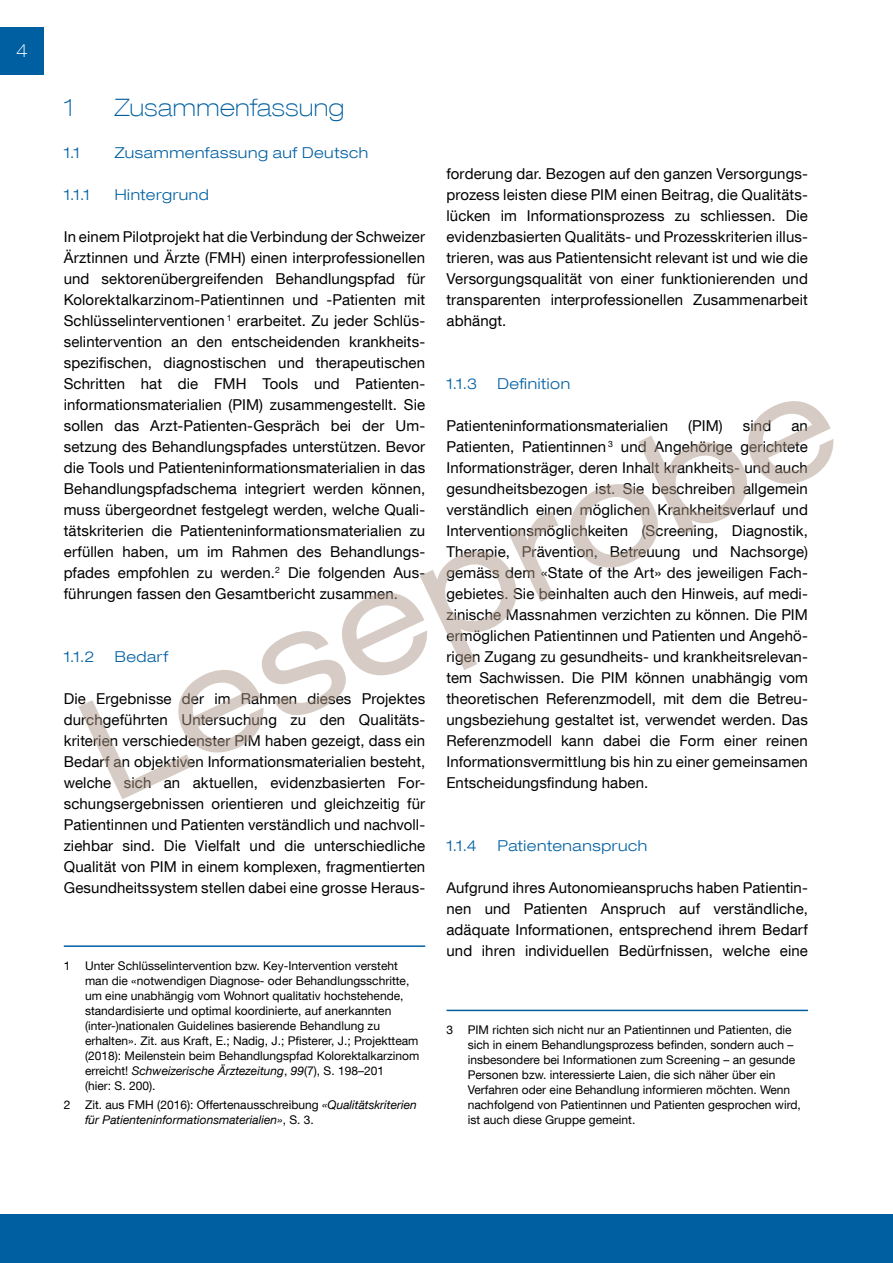
<style>
.page{position:relative;width:893px;height:1263px;background:#fff}
.page>*{position:absolute;margin:0;border:0;box-sizing:border-box;transform-origin:0 0}
.t1{font:100 expanded 24px "Helvetica Neue LT Com";letter-spacing:.02em;color:#005fa1}
.t2{font:100 expanded 18px "Helvetica Neue LT Com";color:#fff}
.t3{font:15px/21px "Helvetica Neue LT Com";letter-spacing:.005em;color:#000;text-align:justify}
.t4{font:300 expanded 15px "Helvetica Neue LT Com";letter-spacing:.035em;color:#005fa1}
.t5{font:12px/15px "Helvetica Neue LT Com";color:#000}
.t6{font:italic 12px/15px "Helvetica Neue LT Com";color:#000}
.s1{font-style:italic}
.s2{font-style:normal}
</style>
<div class="page">
<div style="left:0;top:27px;width:44px;height:47px;background:#005fa1"></div>
<div style="left:0;top:1214px;width:893px;height:49px;background:#005fa1"></div>
<hr style="left:64px;top:945px;width:361px;height:2px;background:#005fa1">
<hr style="left:446px;top:1010px;width:362px;height:1px;background:#005fa1">
<svg style="left:79px;top:401px;width:755px;height:398px"></svg>
<p class="t2" style="left:16px;top:40px;width:13px">4</p>
<h1 class="t1" style="left:64px;top:93px;width:12px">1</h1>
<h1 class="t1" style="left:115px;top:93px;width:231px">Zusammenfassung</h1>
<p class="t4" style="left:64px;top:143px;width:18px">1.1</p>
<p class="t4" style="left:115px;top:143px;width:255px">Zusammenfassung auf Deutsch</p>
<p class="t4" style="left:64px;top:185px;width:28px">1.1.1</p>
<p class="t4" style="left:115px;top:185px;width:96px">Hintergrund</p>
<p class="t3" style="left:64px;top:226px;width:363px">In einem Pilotprojekt hat die Verbindung der Schweizer Ärztinnen und Ärzte (FMH) einen interprofessionellen und sektorenübergreifenden Behandlungspfad für Kolorektalkarzinom-Patientinnen und -Patienten mit Schlüsselinterventionen <sup>1</sup> erarbeitet. Zu jeder Schlüs&shy;selintervention an den entscheidenden krankheits&shy;spezifischen, diagnostischen und therapeutischen Schritten hat die FMH Tools und Patienten&shy;informationsmaterialien (PIM) zusammengestellt. Sie sollen das Arzt-Patienten-Gespräch bei der Um&shy;setzung des Behandlungspfades unterstützen. Bevor die Tools und Patienteninformationsmaterialien in das Behandlungspfadschema integriert werden können, muss übergeordnet festgelegt werden, welche Quali&shy;tätskriterien die Patienteninformationsmaterialien zu erfüllen haben, um im Rahmen des Behandlungs&shy;pfades empfohlen zu werden.<sup>2</sup> Die folgenden Aus&shy;führungen fassen den Gesamtbericht zusammen.</p>
<p class="t4" style="left:64px;top:647px;width:32px">1.1.2</p>
<p class="t4" style="left:115px;top:647px;width:55px">Bedarf</p>
<p class="t3" style="left:64px;top:688px;width:363px">Die Ergebnisse der im Rahmen dieses Projektes durchgeführten Untersuchung zu den Qualitäts&shy;kriterien verschiedenster PIM haben gezeigt, dass ein Bedarf an objektiven Informationsmaterialien besteht, welche sich an aktuellen, evidenzbasierten For&shy;schungsergebnissen orientieren und gleichzeitig für Patientinnen und Patienten verständlich und nachvoll&shy;ziehbar sind. Die Vielfalt und die unterschiedliche Qualität von PIM in einem komplexen, fragmentierten Gesundheitssystem stellen dabei eine grosse Heraus-</p>
<p class="t5" style="left:85px;top:957px;width:336px;text-indent:-21px">1 Unter Schlüsselintervention bzw. Key-Intervention versteht man die «notwendigen Diagnose- oder Behandlungsschritte, um eine unabhängig vom Wohnort qualitativ hochstehende, standardisierte und optimal koordinierte, auf anerkannten (inter-)nationalen Guidelines basierende Behandlung zu erhalten». Zit. aus Kraft, E.; Nadig, J.; Pfisterer, J.; Projektteam (2018): Meilenstein beim Behandlungspfad Kolorektalkarzinom erreicht! <span class="s1">Schweizerische Ärztezeitung</span>, <span class="s1">99</span>(7), S. 198–201<br>(hier: S. 200).</p>
<p class="t6" style="left:85px;top:1097px;width:333px;text-indent:-21px"><span class="s2">2 Zit. aus FMH (2016): Offertenausschreibung</span> «Qualitätskriterien für Patienteninformationsmaterialien»<span class="s2">, S. 3.</span></p>
<p class="t3" style="left:446px;top:163px;width:363px">forderung dar. Bezogen auf den ganzen Versorgungs&shy;prozess leisten diese PIM einen Beitrag, die Qualitäts&shy;lücken im Informationsprozess zu schliessen. Die evidenzbasierten Qualitäts- und Prozesskriterien illus&shy;trieren, was aus Patientensicht relevant ist und wie die Versorgungsqualität von einer funktionierenden und transparenten interprofessionellen Zusammenarbeit abhängt.</p>
<p class="t4" style="left:446px;top:374px;width:32px">1.1.3</p>
<p class="t4" style="left:497px;top:374px;width:74px">Definition</p>
<p class="t3" style="left:446px;top:415px;width:223px">Patienteninformationsmaterialien</p>
<p class="t3" style="left:688px;top:415px;width:36px">(PIM)</p>
<p class="t3" style="left:743px;top:415px;width:30px">sind</p>
<p class="t3" style="left:446px;top:415px;width:363px;text-indent:345px">an Patienten, Patientinnen <sup>3</sup> und Angehörige gerichtete Informationsträger, deren Inhalt krankheits- und auch gesundheitsbezogen ist. Sie beschreiben allgemein verständlich einen möglichen Krankheitsverlauf und Interventionsmöglichkeiten (Screening, Diagnostik, Therapie, Prävention, Betreuung und Nachsorge) gemäss dem «State of the Art» des jeweiligen Fach&shy;gebietes. Sie beinhalten auch den Hinweis, auf medi&shy;zinische Massnahmen verzichten zu können. Die PIM ermöglichen Patientinnen und Patienten und Angehö&shy;rigen Zugang zu gesundheits- und krankheitsrelevan&shy;tem Sachwissen. Die PIM können unabhängig vom theoretischen Referenzmodell, mit dem die Betreu&shy;ungsbeziehung gestaltet ist, verwendet werden. Das Referenzmodell kann dabei die Form einer reinen Informationsvermittlung bis hin zu einer gemeinsamen Entscheidungsfindung haben.</p>
<p class="t4" style="left:446px;top:836px;width:32px">1.1.4</p>
<p class="t4" style="left:497px;top:836px;width:151px">Patientenanspruch</p>
<p class="t3" style="left:446px;top:877px;width:363px">Aufgrund ihres Autonomieanspruchs haben Patientin&shy;nen und Patienten Anspruch auf verständliche, adäquate Informationen, entsprechend ihrem Bedarf und ihren individuellen Bedürfnissen, welche eine</p>
<p class="t5" style="left:468px;top:1022px;width:335px;text-indent:-21px">3 PIM richten sich nicht nur an Patientinnen und Patienten, die sich in einem Behandlungsprozess befinden, sondern auch – insbesondere bei Informationen zum Screening – an gesunde Personen bzw. interessierte Laien, die sich näher über ein Verfahren oder eine Behandlung informieren möchten. Wenn nachfolgend von Patientinnen und Patienten gesprochen wird, ist auch diese Gruppe gemeint.</p>
</div>
